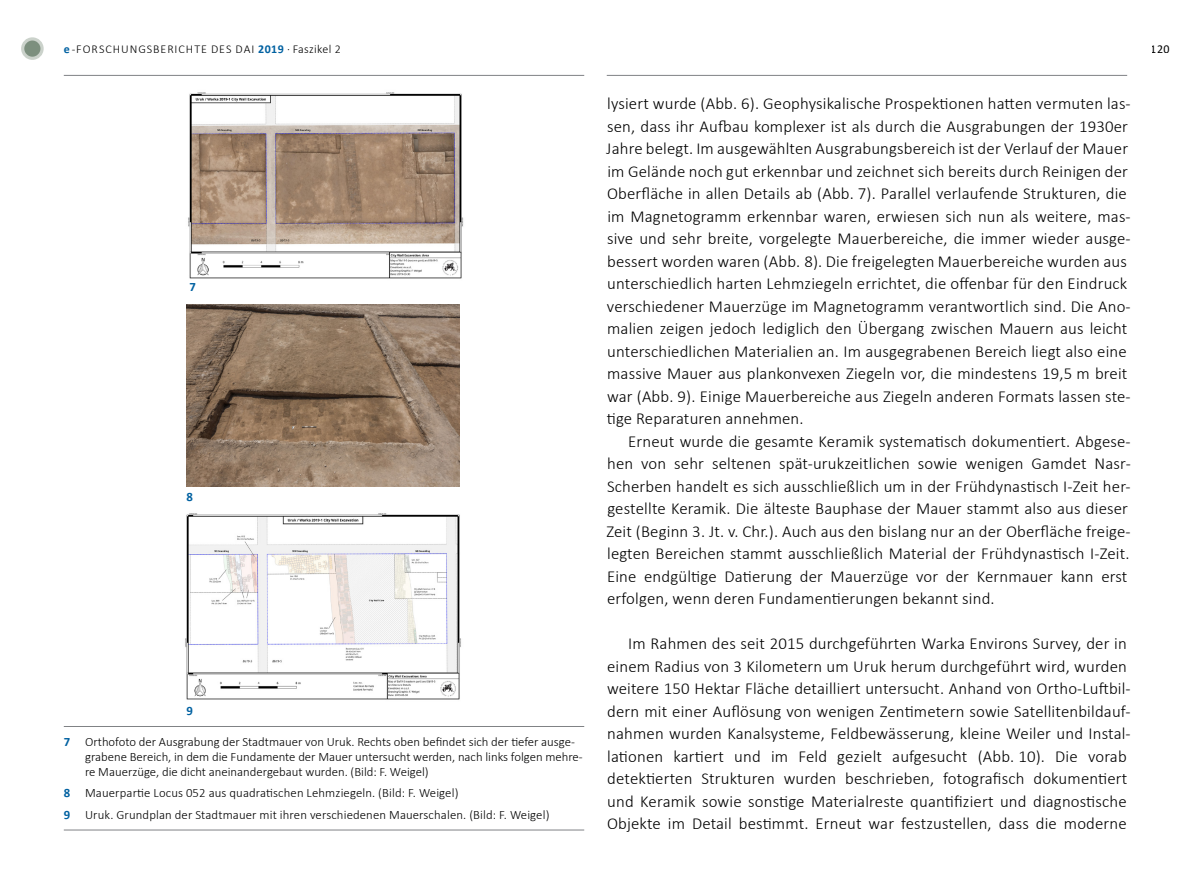
<style>
.page{position:relative;width:1191px;height:893px;background:#fff}
.page>*{position:absolute;margin:0;border:0;box-sizing:border-box;transform-origin:0 0}
.t1{font:300 16.8px/22.5px "Calibri";letter-spacing:.01em;color:#000}
.t2{font:300 12.75px/15px "Calibri";color:#000}
.t3{font:700 12.75px "Calibri";color:#0061a1}
.t4{font:300 12px "Calibri";letter-spacing:.08em;color:#000}
.t5{font:12px "Calibri";color:#000}
.s1{font-weight:700;color:#0061a1}
</style>
<div class="page">
<hr style="left:607px;top:75px;width:520px;height:1px;background:#808285">
<hr style="left:64px;top:75px;width:520px;height:1px;background:#808285">
<svg style="left:23px;top:39px;width:19px;height:19px"></svg>
<div style="left:21px;top:37px;width:23px;height:23px;border:3px solid #cbd2cb;border-radius:50%"></div>
<img style="left:188px;top:92px;width:276px;height:187px">
<img style="left:187px;top:304px;width:273px;height:182px">
<img style="left:185px;top:513px;width:276px;height:187px">
<hr style="left:64px;top:726px;width:520px;height:1px;background:#808285">
<hr style="left:64px;top:830px;width:520px;height:1px;background:#808285">
<p class="t4" style="left:64px;top:41px;width:279px"><span class="s1">e</span>-Forschungsberichte des DAI <span class="s1">2019</span> · Faszikel 2</p>
<p class="t5" style="left:1151px;top:41px;width:20px">120</p>
<p class="t3" style="left:189px;top:278px;width:8px">7</p>
<p class="t3" style="left:187px;top:488px;width:8px">8</p>
<p class="t3" style="left:187px;top:702px;width:8px">9</p>
<p class="t2" style="left:85px;top:734px;width:499px;text-indent:-21px"><span class="s1">7</span> Orthofoto der Ausgrabung der Stadtmauer von Uruk. Rechts oben befindet sich der tiefer ausge&shy;grabene Bereich, in dem die Fundamente der Mauer untersucht werden, nach links folgen mehre&shy;re Mauerzüge, die dicht aneinandergebaut wurden. (Bild: F. Weigel)</p>
<p class="t2" style="left:64px;top:782px;width:487px;line-height:21.5px"><span class="s1">8</span> Mauerpartie Locus 052 aus quadratischen Lehmziegeln. (Bild: F. Weigel)<br><span class="s1">9</span> Uruk. Grundplan der Stadtmauer mit ihren verschiedenen Mauerschalen. (Bild: F. Weigel)</p>
<p class="t1" style="left:606px;top:92px;width:526px">lysiert wurde (Abb. 6). Geophysikalische Prospektionen hatten vermuten las&shy;sen, dass ihr Aufbau komplexer ist als durch die Ausgrabungen der 1930er Jahre belegt. Im ausgewählten Ausgrabungsbereich ist der Verlauf der Mauer im Gelände noch gut erkennbar und zeichnet sich bereits durch Reinigen der Oberfläche in allen Details ab (Abb. 7). Parallel verlaufende Strukturen, die im Magnetogramm erkennbar waren, erwiesen sich nun als weitere, mas&shy;sive und sehr breite, vorgelegte Mauerbereiche, die immer wieder ausge&shy;bessert worden waren (Abb. 8). Die freigelegten Mauerbereiche wurden aus unterschiedlich harten Lehmziegeln errichtet, die offenbar für den Eindruck verschiedener Mauerzüge im Magnetogramm verantwortlich sind. Die Ano&shy;malien zeigen jedoch lediglich den Übergang zwischen Mauern aus leicht unterschiedlichen Materialien an. Im ausgegrabenen Bereich liegt also eine massive Mauer aus plankonvexen Ziegeln vor, die mindestens 19,5 m breit war (Abb. 9). Einige Mauerbereiche aus Ziegeln anderen Formats lassen ste&shy;tige Reparaturen annehmen.</p>
<p class="t1" style="left:606px;top:430px;width:526px;text-indent:22px">Erneut wurde die gesamte Keramik systematisch dokumentiert. Abgese&shy;hen von sehr seltenen spät-urukzeitlichen sowie wenigen Gamdet Nasr-Scherben handelt es sich ausschließlich um in der Frühdynastisch I-Zeit her&shy;gestellte Keramik. Die älteste Bauphase der Mauer stammt also aus dieser Zeit (Beginn 3. Jt. v. Chr.). Auch aus den bislang nur an der Oberfläche freige&shy;legten Bereichen stammt ausschließlich Material der Frühdynastisch I-Zeit.<br>Eine endgültige Datierung der Mauerzüge vor der Kernmauer kann erst erfolgen, wenn deren Fundamentierungen bekannt sind.</p>
<p class="t1" style="left:607px;top:632px;width:525px;text-indent:21px">Im Rahmen des seit 2015 durchgeführten Warka Environs Survey, der in einem Radius von 3 Kilometern um Uruk herum durchgeführt wird, wurden weitere 150 Hektar Fläche detailliert untersucht. Anhand von Ortho-Luftbil&shy;dern mit einer Auflösung von wenigen Zentimetern sowie Satellitenbildauf&shy;nahmen wurden Kanalsysteme, Feldbewässerung, kleine Weiler und Instal&shy;lationen kartiert und im Feld gezielt aufgesucht (Abb. 10). Die vorab detektierten Strukturen wurden beschrieben, fotografisch dokumentiert und Keramik sowie sonstige Materialreste quantifiziert und diagnostische Objekte im Detail bestimmt. Erneut war festzustellen, dass die moderne</p>
</div>
